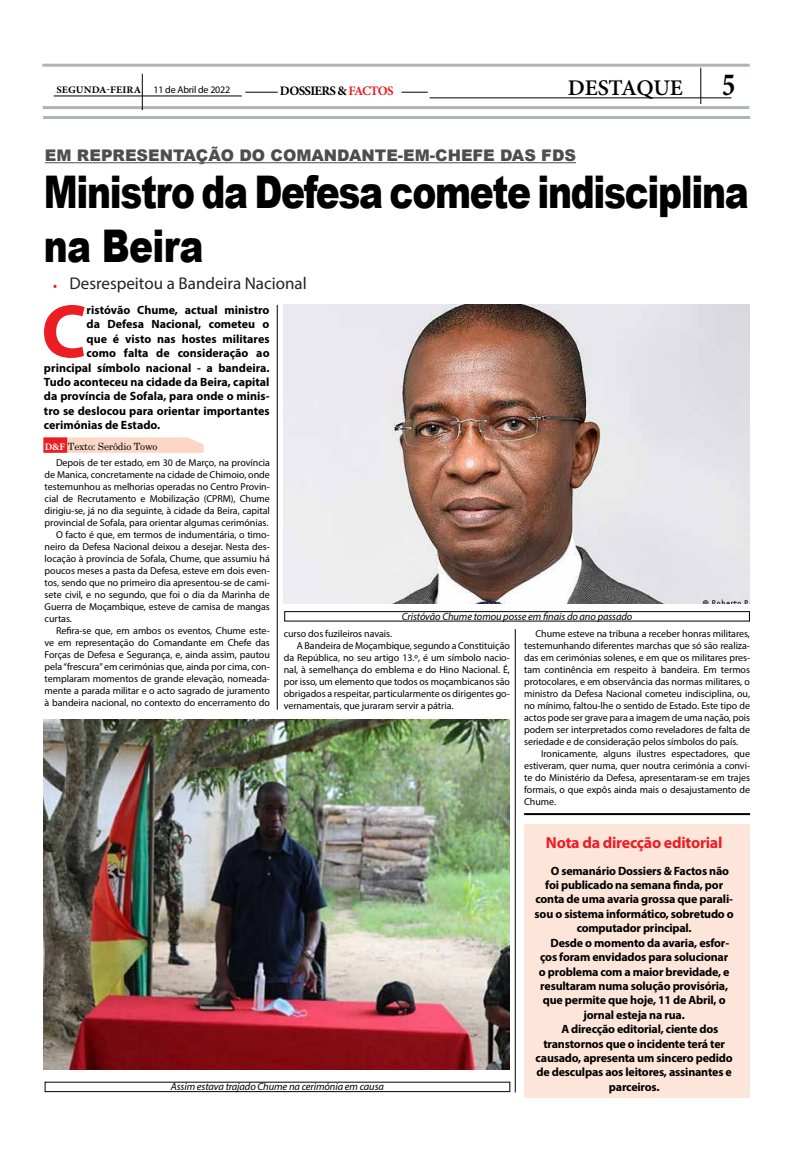
<style>
.page{position:relative;width:794px;height:1163px;background:#fff}
.page>*{position:absolute;margin:0;border:0;box-sizing:border-box;transform-origin:0 0}
.t1{font:700 76.1px "Myriad Pro";color:#ed1d24}
.t2{font:900 45px/54px "Arial";letter-spacing:-.035em;color:#000;scale:.8 1}
.t3{font:700 22px "Adobe Hebrew";letter-spacing:-.01em;color:#000}
.t4{font:17px "Myriad Pro";color:#222}
.t5{font:900 16px "Arial";color:#4d4d4f}
.t6{font:700 16px "Myriad Pro";letter-spacing:-.015em;color:#ed1d24}
.t7{font:700 13px "Minion Pro";letter-spacing:-.05em;color:#000}
.t8{font:700 12px "Myriad Pro";letter-spacing:-.015em;color:#000}
.t9{font:italic 10.5px "Myriad Pro";letter-spacing:-.01em;color:#000}
.t10{font:10px/12px "Myriad Pro";letter-spacing:-.005em;color:#000;text-align:justify}
.t11{font:10px "Century Schoolbook";letter-spacing:-.02em;color:#000}
.s1{font-family:"Minion Pro";font-weight:700}
.s2{color:#ed1d24}
.s3{font-family:"Minion Pro";font-size:32.5px}
.s4{font-family:"Minion Pro";font-size:12px;color:#ed1d24}
.s5{font-family:"Minion Pro";font-weight:700;color:#fff}
</style>
<div class="page">
<hr style="left:43px;top:106px;width:706px;height:3px;background:#b1b4b6">
<hr style="left:142px;top:74px;width:1px;height:36px;background:#000">
<hr style="left:700px;top:68px;width:1px;height:36px;background:#000">
<hr style="left:42px;top:64px;width:707px;height:3px;background:#b1b4b6">
<hr style="left:43px;top:116px;width:707px;height:3px;background:#b1b4b6">
<hr style="left:54px;top:95px;width:188px;height:1px;background:#000">
<hr style="left:429px;top:97px;width:302px;height:1px;background:#000">
<svg style="left:401px;top:92px;width:27px;height:1px"></svg>
<hr style="left:245px;top:92px;width:33px;height:1px;background:#000">
<hr style="left:45px;top:162px;width:531px;height:1px;background:#4d4d4f">
<hr style="left:277px;top:305px;width:1px;height:404px;background:#000">
<hr style="left:515px;top:629px;width:1px;height:463px;background:#000">
<div style="left:284px;top:611px;width:465px;height:10px;border:1px solid #000"></div>
<svg style="left:67px;top:437px;width:137px;height:15px;background:#fdd9c9"></svg>
<div style="left:43px;top:437px;width:24px;height:15px;background:#ed1d24"></div>
<img style="left:44px;top:719px;width:466px;height:350px">
<img style="left:283px;top:305px;width:466px;height:298px">
<div style="left:524px;top:823px;width:226px;height:274px;background:#fee5da"></div>
<hr style="left:524px;top:813px;width:226px;height:2px;background:#000">
<p class="t10" style="left:57px;top:84px;width:175px"><span class="s1">SEGUNDA-FEIRA</span> 11 de Abril de 2022</p>
<h3 class="t7" style="left:280px;top:81px;width:115px">DOSSIERS &amp; <span class="s2">FACTOS</span></h3>
<h3 class="t3" style="left:568px;top:75px;width:169px">DESTAQUE <span class="s3">5</span></h3>
<h3 class="t5" style="left:45px;top:143px;width:532px">EM REPRESENTAÇÃO DO COMANDANTE-EM-CHEFE DAS FDS</h3>
<h2 class="t2" style="left:44px;top:163px;width:882px">Ministro da Defesa comete indisciplina na Beira</h2>
<h3 class="t4" style="left:53px;top:273px;width:255px"><span class="s4">•</span> Desrespeitou a Bandeira Nacional</h3>
<h1 class="t1" style="left:41px;top:282px;width:47px">C</h1>
<p class="t8" style="left:87px;top:302px;width:184px">ristóvão Chume, actual ministro</p>
<p class="t8" style="left:87px;top:316px;width:184px">da Defesa Nacional, cometeu o</p>
<p class="t8" style="left:87px;top:331px;width:184px">que é visto nas hostes militares</p>
<p class="t8" style="left:87px;top:345px;width:184px">como falta de consideração ao</p>
<p class="t8" style="left:44px;top:359px;width:227px">principal símbolo nacional - a bandeira.</p>
<p class="t8" style="left:44px;top:374px;width:227px">Tudo aconteceu na cidade da Beira, capital</p>
<p class="t8" style="left:44px;top:388px;width:227px">da província de Sofala, para onde o minis-</p>
<p class="t8" style="left:44px;top:403px;width:227px">tro se deslocou para orientar importantes</p>
<p class="t8" style="left:44px;top:417px;width:118px">cerimónias de Estado.</p>
<p class="t10" style="left:56px;top:456px;width:215px">Depois de ter estado, em 30 de Março, na província</p>
<p class="t10" style="left:45px;top:468px;width:227px">de Manica, concretamente na cidade de Chimoio, onde</p>
<p class="t10" style="left:45px;top:480px;width:227px">testemunhou as melhorias operadas no Centro Provin-</p>
<p class="t10" style="left:45px;top:492px;width:227px">cial de Recrutamento e Mobilização (CPRM), Chume</p>
<p class="t10" style="left:45px;top:504px;width:227px">dirigiu-se, já no dia seguinte, à cidade da Beira, capital</p>
<p class="t10" style="left:45px;top:516px;width:225px">provincial de Sofala, para orientar algumas cerimónias.</p>
<p class="t10" style="left:56px;top:528px;width:215px">O facto é que, em termos de indumentária, o timo-</p>
<p class="t10" style="left:45px;top:540px;width:227px">neiro da Defesa Nacional deixou a desejar. Nesta des-</p>
<p class="t10" style="left:45px;top:552px;width:227px">locação à província de Sofala, Chume, que assumiu há</p>
<p class="t10" style="left:45px;top:564px;width:227px">poucos meses a pasta da Defesa, esteve em dois even-</p>
<p class="t10" style="left:45px;top:576px;width:227px">tos, sendo que no primeiro dia apresentou-se de cami-</p>
<p class="t10" style="left:45px;top:588px;width:227px">sete civil, e no segundo, que foi o dia da Marinha de</p>
<p class="t10" style="left:45px;top:600px;width:227px">Guerra de Moçambique, esteve de camisa de mangas</p>
<p class="t10" style="left:45px;top:612px;width:29px">curtas.</p>
<p class="t10" style="left:56px;top:624px;width:215px">Refira-se que, em ambos os eventos, Chume este-</p>
<p class="t10" style="left:45px;top:636px;width:227px">ve em representação do Comandante em Chefe das</p>
<p class="t10" style="left:45px;top:648px;width:227px">Forças de Defesa e Segurança, e, ainda assim, pautou</p>
<p class="t10" style="left:45px;top:660px;width:227px">pela “frescura” em cerimónias que, ainda por cima, con-</p>
<p class="t10" style="left:45px;top:672px;width:227px">templaram momentos de grande elevação, nomeada-</p>
<p class="t10" style="left:45px;top:684px;width:227px">mente a parada militar e o acto sagrado de juramento</p>
<p class="t10" style="left:45px;top:696px;width:227px">à bandeira nacional, no contexto do encerramento do</p>
<p class="t11" style="left:45px;top:437px;width:114px"><span class="s5">D&amp;F</span> Texto: Serôdio Towo</p>
<p class="t9" style="left:402px;top:609px;width:232px">Cristóvão Chume tomou posse em finais do ano passado</p>
<p class="t10" style="left:284px;top:627px;width:110px">curso dos fuzileiros navais.</p>
<p class="t10" style="left:297px;top:639px;width:215px">A Bandeira de Moçambique, segundo a Constituição</p>
<p class="t10" style="left:284px;top:651px;width:228px">da República, no seu artigo 13.º, é um símbolo nacio-</p>
<p class="t10" style="left:284px;top:663px;width:228px">nal, à semelhança do emblema e do Hino Nacional. É,</p>
<p class="t10" style="left:284px;top:675px;width:228px">por isso, um elemento que todos os moçambicanos são</p>
<p class="t10" style="left:284px;top:687px;width:228px">obrigados a respeitar, particularmente os dirigentes go-</p>
<p class="t10" style="left:284px;top:699px;width:171px">vernamentais, que juraram servir a pátria.</p>
<p class="t10" style="left:524px;top:627px;width:227px;text-indent:11px">Chume esteve na tribuna a receber honras militares, testemunhando diferentes marchas que só são realiza&shy;das em cerimónias solenes, e em que os militares pres&shy;tam continência em respeito à bandeira. Em termos protocolares, e em observância das normas militares, o ministro da Defesa Nacional cometeu indisciplina, ou, no mínimo, faltou-lhe o sentido de Estado. Este tipo de actos pode ser grave para a imagem de uma nação, pois podem ser interpretados como reveladores de falta de seriedade e de consideração pelos símbolos do país.</p>
<p class="t10" style="left:524px;top:747px;width:227px;text-indent:17px">Ironicamente, alguns ilustres espectadores, que estiveram, quer numa, quer noutra cerimónia a convi&shy;te do Ministério da Defesa, apresentaram-se em trajes formais, o que expôs ainda mais o desajustamento de Chume.</p>
<p class="t9" style="left:171px;top:1079px;width:214px">Assim estava trajado Chume na cerimónia em causa</p>
<h3 class="t6" style="left:546px;top:831px;width:178px">Nota da direcção editorial</h3>
<p class="t8" style="left:551px;top:862px;width:180px">O semanário Dossiers &amp; Factos não</p>
<p class="t8" style="left:545px;top:877px;width:179px">foi publicado na semana finda, por</p>
<p class="t8" style="left:535px;top:891px;width:199px">conta de uma avaria grossa que parali-</p>
<p class="t8" style="left:534px;top:905px;width:201px">sou o sistema informático, sobretudo o</p>
<p class="t8" style="left:577px;top:920px;width:116px">computador principal.</p>
<p class="t8" style="left:550px;top:934px;width:180px">Desde o momento da avaria, esfor-</p>
<p class="t8" style="left:540px;top:949px;width:189px">ços foram envidados para solucionar</p>
<p class="t8" style="left:539px;top:963px;width:192px">o problema com a maior brevidade, e</p>
<p class="t8" style="left:540px;top:977px;width:189px">resultaram numa solução provisória,</p>
<p class="t8" style="left:543px;top:992px;width:184px">que permite que hoje, 11 de Abril, o</p>
<p class="t8" style="left:583px;top:1006px;width:103px">jornal esteja na rua.</p>
<p class="t8" style="left:561px;top:1021px;width:158px">A direcção editorial, ciente dos</p>
<p class="t8" style="left:543px;top:1035px;width:183px">transtornos que o incidente terá ter</p>
<p class="t8" style="left:535px;top:1049px;width:199px">causado, apresenta um sincero pedido</p>
<p class="t8" style="left:536px;top:1064px;width:197px">de desculpas aos leitores, assinantes e</p>
<p class="t8" style="left:609px;top:1078px;width:52px">parceiros.</p>
</div>
